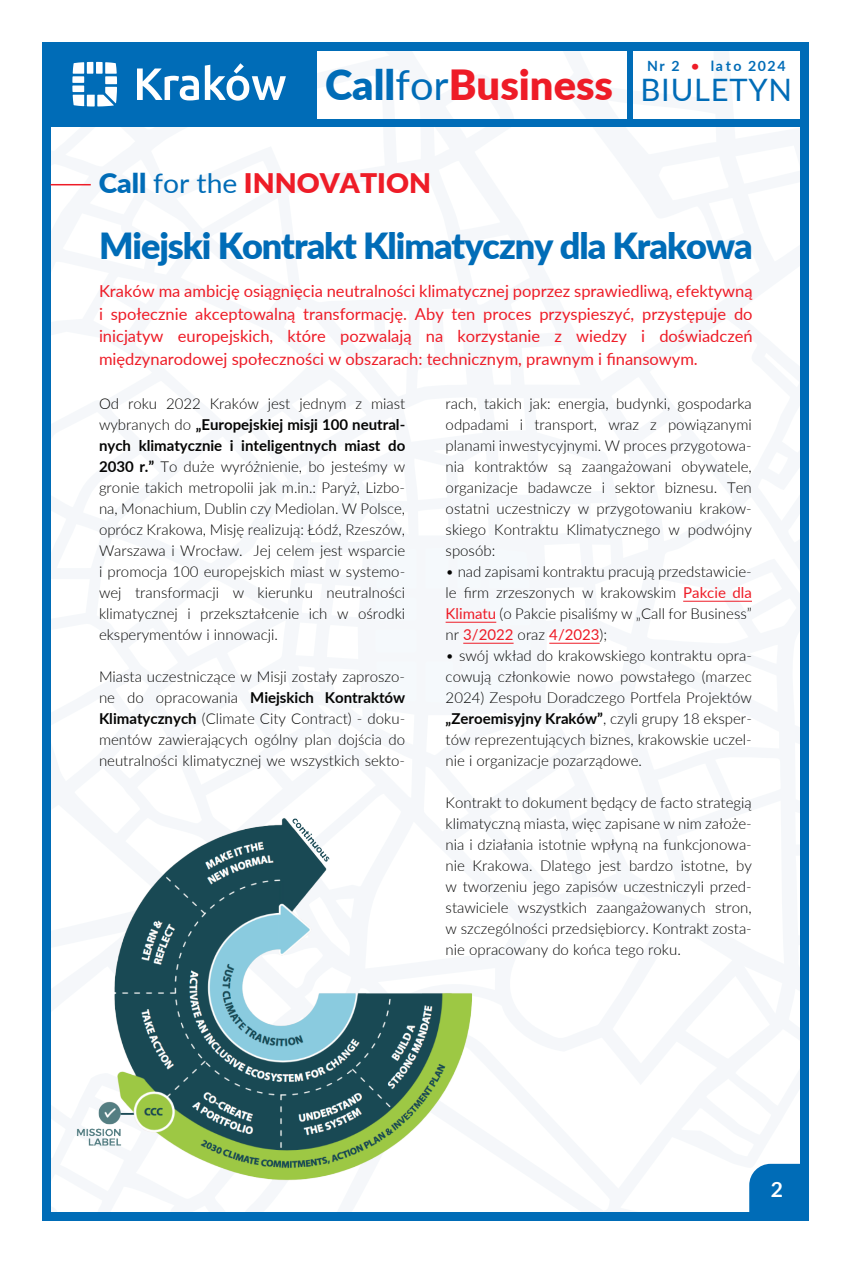
<style>
.page{position:relative;width:851px;height:1263px;background:#fff}
.page>*{position:absolute;margin:0;border:0;box-sizing:border-box;transform-origin:0 0}
.t1{font:900 41.55px "Lato";color:#ee1c27}
.t2{font:900 36px "Lato";letter-spacing:-.03em;color:#006cb7}
.t3{font:900 27px "Lato";color:#ee1c27;scale:1.05 1}
.t4{font:700 21px "Lato";color:#fff}
.t5{font:16.5px/22.5px "Lato";color:#ee1c27;text-align:justify}
.t6{font:300 15px/21px "Lato";color:#050504;text-align:justify}
.t7{font:700 14.1px "Lato";letter-spacing:.11em;color:#006cb7}
.s1{color:#ee1c27}
.s2{color:#006cb7}
.s3{font-weight:400;color:#006cb7}
.s4{font-weight:400;font-size:30.9px;color:#006cb7}
.s5{font-weight:700}
.s6{font-weight:400;color:#ee1c27}
</style>
<div class="page">
<svg style="left:463px;top:642px;width:51px;height:2px"></svg>
<div style="left:42px;top:42px;width:274px;height:84px;background:#006cb7"></div>
<svg style="left:72px;top:62px;width:45px;height:45px"></svg>
<svg style="left:137px;top:63px;width:149px;height:38px"></svg>
<div style="left:42px;top:42px;width:766px;height:9px;background:#006cb7"></div>
<div style="left:42px;top:42px;width:9px;height:1179px;background:#006cb7"></div>
<div style="left:800px;top:42px;width:8px;height:1179px;background:#006cb7"></div>
<div style="left:42px;top:1212px;width:766px;height:9px;background:#006cb7"></div>
<div style="left:749px;top:1164px;width:51px;height:48px;background:#006cb7"></div>
<div style="left:627px;top:43px;width:5px;height:81px;background:#006cb7"></div>
<div style="left:42px;top:119px;width:764px;height:7px;background:#006cb7"></div>
<hr style="left:51px;top:184px;width:40px;height:1px;background:#ee1c27">
<img style="left:76px;top:818px;width:397px;height:363px">
<hr style="left:683px;top:601px;width:68px;height:1px;background:#ee1c27">
<hr style="left:445px;top:622px;width:51px;height:1px;background:#ee1c27">
<hr style="left:463px;top:643px;width:50px;height:1px;background:#ee1c27">
<hr style="left:549px;top:643px;width:50px;height:1px;background:#ee1c27">
<p class="t7" style="left:647px;top:55px;width:140px">Nr 2 <span class="s1">•</span> lato 2024</p>
<h1 class="t1" style="left:325px;top:54px;width:468px"><span class="s2">Call</span><span class="s3">for</span>Business <span class="s4">BIULETYN</span></h1>
<h3 class="t3" style="left:99px;top:163px;width:318px"><span class="s2">Call</span> <span class="s3">for the</span> INNOVATION</h3>
<h2 class="t2" style="left:99px;top:218px;width:655px">Miejski Kontrakt Klimatyczny dla Krakowa</h2>
<p class="t5" style="left:99px;top:279px;width:655px">Kraków ma ambicję osiągnięcia neutralności klimatycznej poprzez sprawiedliwą, efektywną i społecznie akceptowalną transformację. Aby ten proces przyspieszyć, przystępuje do inicjatyw europejskich, które pozwalają na korzystanie z wiedzy i doświadczeń międzynarodowej społeczności w obszarach: technicznym, prawnym i finansowym.</p>
<p class="t6" style="left:99px;top:393px;width:308px">Od roku 2022 Kraków jest jednym z miast wybranych do <span class="s5">„Europejskiej misji 100 neutral&shy;nych klimatycznie i inteligentnych miast do 2030 r.”</span> To duże wyróżnienie, bo jesteśmy w gronie takich metropolii jak m.in.: Paryż, Lizbo&shy;na, Monachium, Dublin czy Mediolan. W Polsce, oprócz Krakowa, Misję realizują: Łódź, Rzeszów, Warszawa i Wrocław. Jej celem jest wsparcie i promocja 100 europejskich miast w systemo&shy;wej transformacji w kierunku neutralności klimatycznej i przekształcenie ich w ośrodki eksperymentów i innowacji.</p>
<p class="t6" style="left:99px;top:666px;width:308px">Miasta uczestniczące w Misji zostały zaproszo&shy;ne do opracowania <span class="s5">Miejskich Kontraktów Klimatycznych</span> (Climate City Contract) - doku&shy;mentów zawierających ogólny plan dojścia do neutralności klimatycznej we wszystkich sekto-</p>
<p class="t6" style="left:445px;top:392px;width:308px">rach, takich jak: energia, budynki, gospodarka odpadami i transport, wraz z powiązanymi planami inwestycyjnymi. W proces przygotowa&shy;nia kontraktów są zaangażowani obywatele, organizacje badawcze i sektor biznesu. Ten ostatni uczestniczy w przygotowaniu krakow&shy;skiego Kontraktu Klimatycznego w podwójny sposób:</p>
<p class="t6" style="left:445px;top:560px;width:308px">• nad zapisami kontraktu pracują przedstawicie&shy;le firm zrzeszonych w krakowskim <span class="s6">Pakcie dla Klimatu</span> (o Pakcie pisaliśmy w „Call for Business” nr <span class="s6">3/2022</span> oraz <span class="s6">4/2023</span>);</p>
<p class="t6" style="left:445px;top:644px;width:308px">• swój wkład do krakowskiego kontraktu opra&shy;cowują członkowie nowo powstałego (marzec 2024) Zespołu Doradczego Portfela Projektów <span class="s5">„Zeroemisyjny Kraków”</span>, czyli grupy 18 eksper&shy;tów reprezentujących biznes, krakowskie uczel&shy;nie i organizacje pozarządowe.</p>
<p class="t6" style="left:445px;top:791px;width:308px">Kontrakt to dokument będący de facto strategią klimatyczną miasta, więc zapisane w nim założe&shy;nia i działania istotnie wpłyną na funkcjonowa&shy;nie Krakowa. Dlatego jest bardzo istotne, by w tworzeniu jego zapisów uczestniczyli przed&shy;stawiciele wszystkich zaangażowanych stron, w szczególności przedsiębiorcy. Kontrakt zosta&shy;nie opracowany do końca tego roku.</p>
<h3 class="t4" style="left:770px;top:1174px;width:14px">2</h3>
</div>
